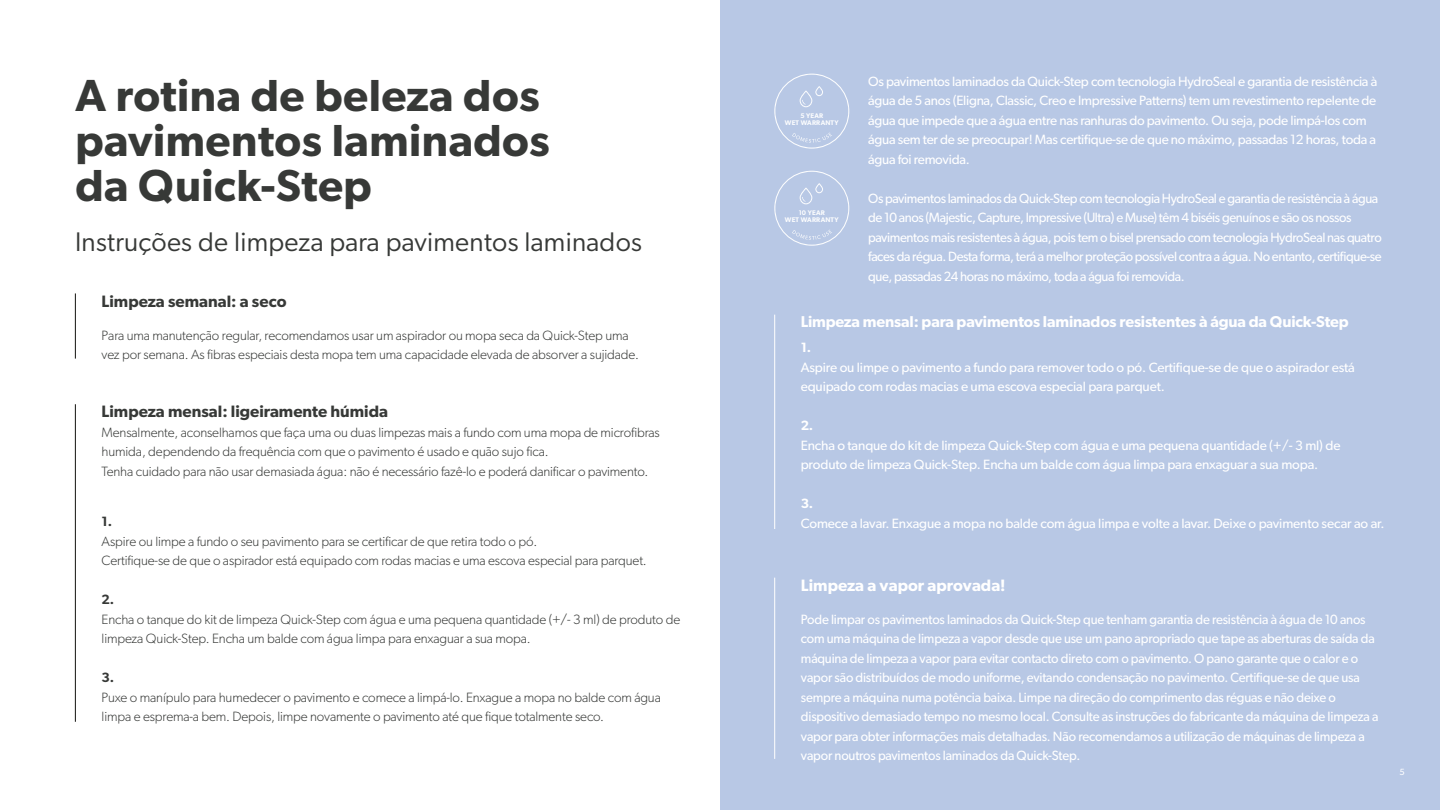
<style>
.page{position:relative;width:1440px;height:810px;background:#fff}
.page>*{position:absolute;margin:0;border:0;box-sizing:border-box;transform-origin:0 0}
.t1{font:600 45px/45px "Gibson";letter-spacing:.01em;color:#373937}
.t2{font:27px "Gibson";letter-spacing:.01em;color:#373937}
.t3{font:600 16.5px "Gibson";color:#373937}
.t4{font:600 16.5px "Gibson";color:#fff}
.t5{font:600 15.75px "Gibson";letter-spacing:-.01em;color:#fff}
.t6{font:13.5px/19.5px "Gibson";letter-spacing:-.015em;color:#fff;scale:.96 1}
.t7{font:300 13.5px/19.5px "Gibson";letter-spacing:-.01em;color:#373937}
.t8{font:13.5px/19.5px "Gibson";letter-spacing:-.015em;color:#fff}
.t9{font:600 13.5px "Gibson";color:#373937}
.t10{font:600 13.5px "Gibson";color:#fff}
.t11{font:9px "Gibson";color:#fff}
.t12{font:600 6.75px/6.8px "Gibson";letter-spacing:.025em;color:#fcfdfe;text-align:center}
</style>
<div class="page">
<div style="left:720px;top:0;width:720px;height:810px;background:#b8c8e5"></div>
<hr style="left:75px;top:293px;width:1px;height:66px;background:#12120e">
<hr style="left:75px;top:404px;width:1px;height:318px;background:#12120e">
<hr style="left:774px;top:315px;width:1px;height:214px;background:#fff">
<hr style="left:774px;top:578px;width:1px;height:181px;background:#fff">
<svg style="left:774px;top:171px;width:75px;height:75px"></svg>
<svg style="left:774px;top:74px;width:75px;height:75px"></svg>
<h1 class="t1" style="left:75px;top:72px;width:476px">A rotina de beleza dos pavimentos laminados da Quick-Step</h1>
<h2 class="t2" style="left:75px;top:225px;width:569px">Instruções de limpeza para pavimentos laminados</h2>
<p class="t3" style="left:102px;top:291px;width:186px">Limpeza semanal: a seco</p>
<p class="t7" style="left:102px;top:325px;width:539px">Para uma manutenção regular, recomendamos usar um aspirador ou mopa seca da Quick-Step uma vez por semana. As fibras especiais desta mopa tem uma capacidade elevada de absorver a sujidade.</p>
<p class="t3" style="left:102px;top:402px;width:288px">Limpeza mensal: ligeiramente húmida</p>
<p class="t7" style="left:102px;top:422px;width:560px">Mensalmente, aconselhamos que faça uma ou duas limpezas mais a fundo com uma mopa de microfibras humida, dependendo da frequência com que o pavimento é usado e quão sujo fica.<br>Tenha cuidado para não usar demasiada água: não é necessário fazê-lo e poderá danificar o pavimento.</p>
<p class="t9" style="left:102px;top:513px;width:12px">1.</p>
<p class="t7" style="left:102px;top:531px;width:547px">Aspire ou limpe a fundo o seu pavimento para se certificar de que retira todo o pó.<br>Certifique-se de que o aspirador está equipado com rodas macias e uma escova especial para parquet.</p>
<p class="t9" style="left:102px;top:591px;width:14px">2.</p>
<p class="t7" style="left:102px;top:609px;width:580px">Encha o tanque do kit de limpeza Quick-Step com água e uma pequena quantidade (+/- 3 ml) de produto de limpeza Quick-Step. Encha um balde com água limpa para enxaguar a sua mopa.</p>
<p class="t9" style="left:102px;top:669px;width:14px">3.</p>
<p class="t7" style="left:102px;top:687px;width:561px">Puxe o manípulo para humedecer o pavimento e comece a limpá-lo. Enxague a mopa no balde com água limpa e esprema-a bem. Depois, limpe novamente o pavimento até que fique totalmente seco.</p>
<p class="t12" style="left:785px;top:112px;width:55px">5 YEAR<br>WET WARRANTY</p>
<p class="t12" style="left:785px;top:209px;width:55px">10 YEAR<br>WET WARRANTY</p>
<p class="t8" style="left:868px;top:71px;width:511px">Os pavimentos laminados da Quick-Step com tecnologia HydroSeal e garantia de resistência à água de 5 anos (Eligna, Classic, Creo e Impressive Patterns) tem um revestimento repelente de água que impede que a água entre nas ranhuras do pavimento. Ou seja, pode limpá-los com água sem ter de se preocupar! Mas certifique-se de que no máximo, passadas 12 horas, toda a água foi removida.</p>
<p class="t6" style="left:868px;top:188px;width:537px">Os pavimentos laminados da Quick-Step com tecnologia HydroSeal e garantia de resistência à água de 10 anos (Majestic, Capture, Impressive (Ultra) e Muse) têm 4 biséis genuínos e são os nossos pavimentos mais resistentes à água, pois tem o bisel prensado com tecnologia HydroSeal nas quatro faces da régua. Desta forma, terá a melhor proteção possível contra a água. No entanto, certifique-se que, passadas 24 horas no máximo, toda a água foi removida.</p>
<p class="t5" style="left:801px;top:312px;width:550px">Limpeza mensal: para pavimentos laminados resistentes à água da Quick-Step</p>
<p class="t10" style="left:801px;top:339px;width:12px">1.</p>
<p class="t8" style="left:801px;top:357px;width:556px">Aspire ou limpe o pavimento a fundo para remover todo o pó. Certifique-se de que o aspirador está equipado com rodas macias e uma escova especial para parquet.</p>
<p class="t10" style="left:801px;top:417px;width:14px">2.</p>
<p class="t8" style="left:801px;top:435px;width:541px">Encha o tanque do kit de limpeza Quick-Step com água e uma pequena quantidade (+/- 3 ml) de produto de limpeza Quick-Step. Encha um balde com água limpa para enxaguar a sua mopa.</p>
<p class="t10" style="left:801px;top:495px;width:14px">3.</p>
<p class="t8" style="left:801px;top:513px;width:585px">Comece a lavar. Enxague a mopa no balde com água limpa e volte a lavar. Deixe o pavimento secar ao ar.</p>
<p class="t4" style="left:801px;top:575px;width:206px">Limpeza a vapor aprovada!</p>
<p class="t6" style="left:801px;top:609px;width:603px">Pode limpar os pavimentos laminados da Quick-Step que tenham garantia de resistência à água de 10 anos com uma máquina de limpeza a vapor desde que use um pano apropriado que tape as aberturas de saída da máquina de limpeza a vapor para evitar contacto direto com o pavimento. O pano garante que o calor e o vapor são distribuídos de modo uniforme, evitando condensação no pavimento. Certifique-se de que usa sempre a máquina numa potência baixa. Limpe na direção do comprimento das réguas e não deixe o dispositivo demasiado tempo no mesmo local. Consulte as instruções do fabricante da máquina de limpeza a vapor para obter informações mais detalhadas. Não recomendamos a utilização de máquinas de limpeza a vapor noutros pavimentos laminados da Quick-Step.</p>
<p class="t11" style="left:1399px;top:766px;width:7px">5</p>
</div>
